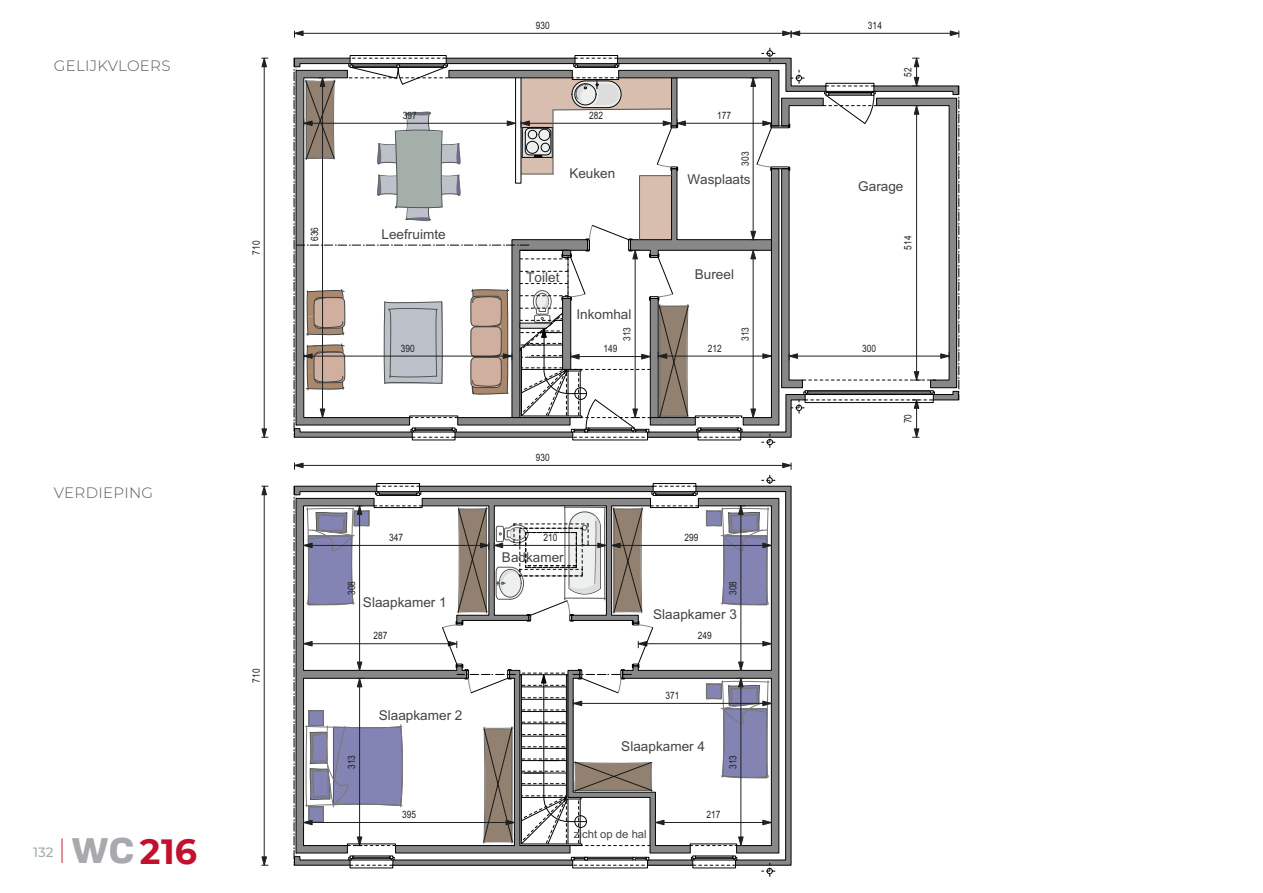
<style>
.page{position:relative;width:1263px;height:893px;background:#fff}
.page>*{position:absolute;margin:0;border:0;box-sizing:border-box;transform-origin:0 0}
.t1{font:700 34.95px "Montserrat";color:#c3102f}
.t2{font:300 15px "Montserrat";letter-spacing:.02em;color:#57585a}
.t3{font:13.5px "Arial";color:#434445}
.t4{font:500 13.5px "Montserrat";color:#a7adae}
.t5{font:11.25px "Arial";color:#434445}
.t6{font:10.2px "Arial Narrow";color:#1f2020}
.s1{font-family:"Familiar Pro";font-size:47.1px;color:#a8a9ad}
</style>
<div class="page">
<svg style="left:62px;top:838px;width:1px;height:25px"></svg>
<hr style="left:264px;top:67px;width:1px;height:362px;background:#1f2020">
<svg style="left:262px;top:58px;width:6px;height:9px"></svg>
<svg style="left:262px;top:429px;width:6px;height:9px"></svg>
<hr style="left:303px;top:33px;width:480px;height:1px;background:#1f2020">
<svg style="left:294px;top:31px;width:9px;height:6px"></svg>
<hr style="left:800px;top:33px;width:150px;height:1px;background:#1f2020">
<svg style="left:783px;top:31px;width:17px;height:6px"></svg>
<svg style="left:950px;top:31px;width:9px;height:6px"></svg>
<svg style="left:294px;top:47px;width:665px;height:401px"></svg>
<hr style="left:264px;top:495px;width:1px;height:362px;background:#1f2020">
<svg style="left:262px;top:486px;width:6px;height:9px"></svg>
<svg style="left:262px;top:857px;width:6px;height:9px"></svg>
<svg style="left:294px;top:463px;width:498px;height:414px"></svg>
<p class="t2" style="left:54px;top:57px;width:118px">GELIJKVLOERS</p>
<p class="t2" style="left:54px;top:484px;width:101px">VERDIEPING</p>
<p class="t4" style="left:33px;top:844px;width:22px">132</p>
<h1 class="t1" style="left:72px;top:831px;width:127px"><span class="s1">wc</span>216</h1>
<p class="t6" style="left:250px;top:255px;width:16px;rotate:-90deg">710</p>
<p class="t6" style="left:250px;top:683px;width:16px;rotate:-90deg">710</p>
<p class="t6" style="left:308px;top:241px;width:16px;rotate:-90deg">636</p>
<p class="t6" style="left:403px;top:109px;width:16px">397</p>
<p class="t3" style="left:381px;top:229px;width:66px">Leefruimte</p>
<p class="t6" style="left:536px;top:19px;width:16px">930</p>
<p class="t6" style="left:589px;top:109px;width:16px">282</p>
<p class="t3" style="left:569px;top:168px;width:48px">Keuken</p>
<p class="t3" style="left:526px;top:272px;width:35px">Toilet</p>
<p class="t3" style="left:576px;top:309px;width:57px">Inkomhal</p>
<p class="t6" style="left:621px;top:341px;width:16px;rotate:-90deg">313</p>
<p class="t6" style="left:717px;top:109px;width:16px">177</p>
<p class="t6" style="left:739px;top:166px;width:16px;rotate:-90deg">303</p>
<p class="t3" style="left:687px;top:174px;width:65px">Wasplaats</p>
<p class="t3" style="left:695px;top:269px;width:41px">Bureel</p>
<p class="t6" style="left:739px;top:341px;width:16px;rotate:-90deg">313</p>
<p class="t6" style="left:401px;top:342px;width:16px">390</p>
<p class="t6" style="left:708px;top:342px;width:16px">212</p>
<p class="t6" style="left:603px;top:343px;width:16px">149</p>
<p class="t6" style="left:536px;top:451px;width:16px">930</p>
<p class="t6" style="left:346px;top:595px;width:16px;rotate:-90deg">308</p>
<p class="t6" style="left:389px;top:531px;width:16px">347</p>
<p class="t6" style="left:685px;top:531px;width:16px">299</p>
<p class="t6" style="left:543px;top:531px;width:16px">210</p>
<p class="t3" style="left:363px;top:597px;width:85px">Slaapkamer 1</p>
<p class="t3" style="left:502px;top:552px;width:63px">Badkamer</p>
<p class="t6" style="left:727px;top:595px;width:16px;rotate:-90deg">308</p>
<p class="t3" style="left:653px;top:609px;width:85px">Slaapkamer 3</p>
<p class="t6" style="left:373px;top:630px;width:16px">287</p>
<p class="t6" style="left:698px;top:630px;width:16px">249</p>
<p class="t6" style="left:346px;top:769px;width:16px;rotate:-90deg">313</p>
<p class="t3" style="left:379px;top:710px;width:85px">Slaapkamer 2</p>
<p class="t6" style="left:402px;top:808px;width:16px">395</p>
<p class="t6" style="left:665px;top:689px;width:16px">371</p>
<p class="t3" style="left:621px;top:741px;width:85px">Slaapkamer 4</p>
<p class="t6" style="left:727px;top:769px;width:16px;rotate:-90deg">313</p>
<p class="t5" style="left:574px;top:830px;width:74px">zicht op de hal</p>
<p class="t6" style="left:706px;top:808px;width:16px">217</p>
<p class="t6" style="left:868px;top:19px;width:16px">314</p>
<p class="t6" style="left:902px;top:77px;width:11px;rotate:-90deg">52</p>
<p class="t3" style="left:858px;top:181px;width:47px">Garage</p>
<p class="t6" style="left:902px;top:250px;width:16px;rotate:-90deg">514</p>
<p class="t6" style="left:862px;top:342px;width:16px">300</p>
<p class="t6" style="left:902px;top:423px;width:11px;rotate:-90deg">70</p>
</div>
